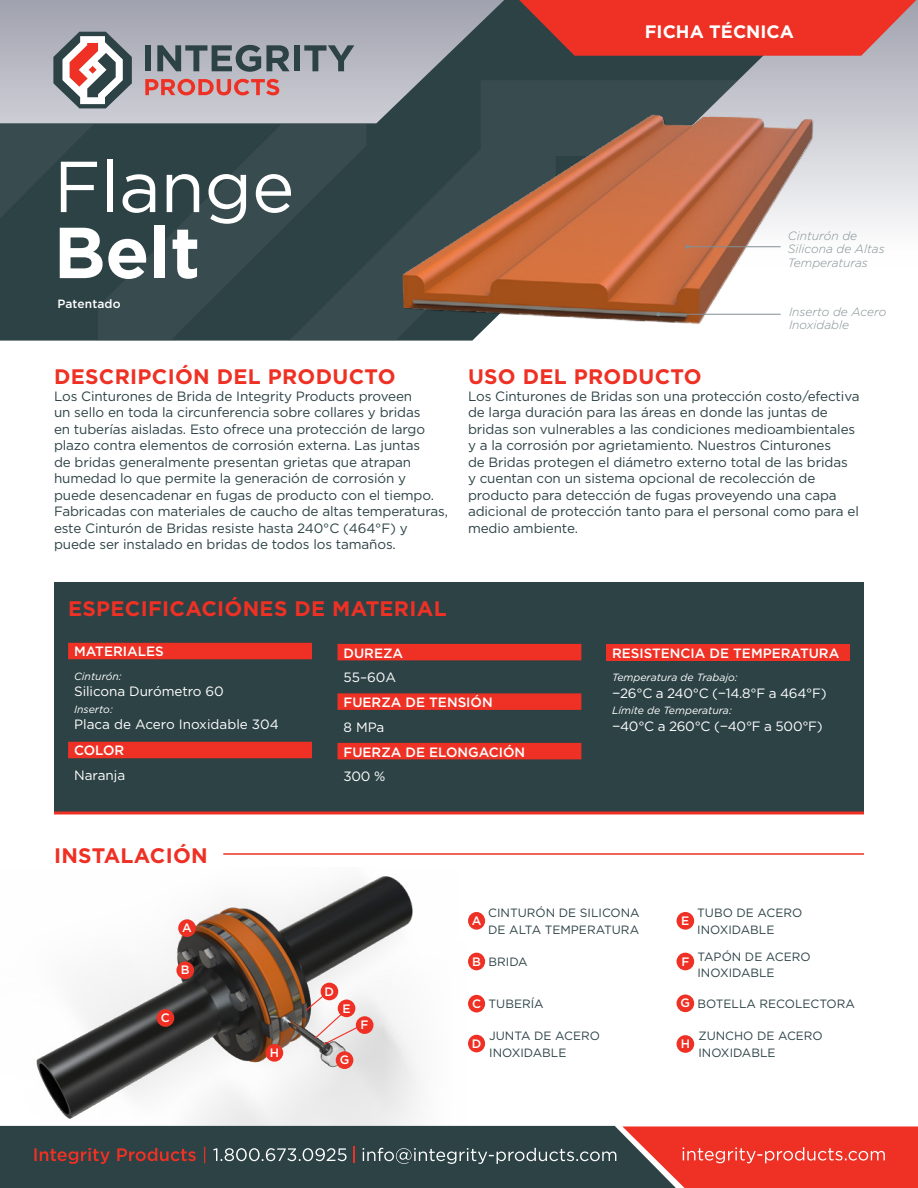
<style>
.page{position:relative;width:918px;height:1188px;background:#fff}
.page>*{position:absolute;margin:0;border:0;box-sizing:border-box;transform-origin:0 0}
.t1{font:72px "Gotham";letter-spacing:-.005em;color:#fff}
.t2{font:700 72px "Gotham";color:#fff}
.t3{font:700 21px "Gotham";letter-spacing:.015em;color:#ee3124}
.t4{font:700 18px "Gotham";color:#fff}
.t5{font:13.5px/16.5px "Gotham";letter-spacing:-.01em;color:#2d4245}
.t6{font:13.5px "Gotham";letter-spacing:-.005em;color:#fff}
.t7{font:500 13.5px "Gotham";color:#fff}
.t8{font:500 12.15px "Gotham";color:#fff}
.t9{font:12px/16.5px "Gotham";color:#2d4245}
.t10{font:italic 300 12px/13.5px "Gotham";color:#828f92}
.t11{font:500 12px "Gotham";letter-spacing:.01em;color:#fff}
.t12{font:italic 10.5px "Gotham";color:#fff}
</style>
<div class="page">
<svg style="left:0;top:0;width:366px;height:341px;background:#59676d"></svg>
<svg style="left:519px;top:0;width:397px;height:27px;background:#e53529"></svg>
<svg style="left:53px;top:32px;width:79px;height:76px"></svg>
<svg style="left:145px;top:79px;width:78px;height:16px"></svg>
<div style="left:145px;top:45px;width:6px;height:26px;background:#2d4245"></div>
<svg style="left:157px;top:45px;width:66px;height:27px;background:#717c83"></svg>
<img style="left:223px;top:27px;width:695px;height:314px">
<hr style="left:687px;top:246px;width:94px;height:1px;background:#828f92">
<svg style="left:685px;top:245px;width:4px;height:4px"></svg>
<hr style="left:658px;top:314px;width:123px;height:1px;background:#828f92">
<svg style="left:656px;top:312px;width:4px;height:4px"></svg>
<div style="left:54px;top:582px;width:810px;height:231px;background:#2d4245"></div>
<hr style="left:54px;top:812px;width:810px;height:2px;background:#ee3124">
<svg style="left:0;top:1126px;width:918px;height:62px;background:#6d4543"></svg>
<svg style="left:68px;top:643px;width:244px;height:115px"></svg>
<svg style="left:338px;top:644px;width:243px;height:115px"></svg>
<div style="left:606px;top:644px;width:244px;height:16px;background:#ee3124"></div>
<hr style="left:223px;top:853px;width:641px;height:2px;background:#ee3124">
<img style="left:36px;top:876px;width:383px;height:249px">
<div style="left:178px;top:919px;width:18px;height:18px;background:#ee3124;border-radius:50%"></div>
<div style="left:176px;top:961px;width:18px;height:18px;background:#ee3124;border-radius:50%"></div>
<div style="left:157px;top:1009px;width:17px;height:18px;background:#ee3124;border-radius:50%"></div>
<div style="left:321px;top:983px;width:17px;height:17px;background:#ee3124;border-radius:50%"></div>
<div style="left:356px;top:1016px;width:17px;height:18px;background:#ee3124;border-radius:50%"></div>
<div style="left:336px;top:1051px;width:17px;height:18px;background:#ee3124;border-radius:50%"></div>
<div style="left:266px;top:1044px;width:17px;height:18px;background:#ee3124;border-radius:50%"></div>
<div style="left:468px;top:953px;width:17px;height:17px;background:#ee3124;border-radius:50%"></div>
<div style="left:468px;top:912px;width:17px;height:18px;background:#ee3124;border-radius:50%"></div>
<div style="left:468px;top:995px;width:17px;height:17px;background:#ee3124;border-radius:50%"></div>
<div style="left:468px;top:1035px;width:17px;height:17px;background:#ee3124;border-radius:50%"></div>
<div style="left:677px;top:912px;width:17px;height:18px;background:#ee3124;border-radius:50%"></div>
<div style="left:677px;top:953px;width:17px;height:17px;background:#ee3124;border-radius:50%"></div>
<div style="left:677px;top:994px;width:17px;height:18px;background:#ee3124;border-radius:50%"></div>
<div style="left:677px;top:1035px;width:17px;height:18px;background:#ee3124;border-radius:50%"></div>
<svg style="left:304px;top:994px;width:55px;height:52px"></svg>
<h3 class="t4" style="left:645px;top:20px;width:151px">FICHA TÉCNICA</h3>
<h1 class="t1" style="left:54px;top:141px;width:242px">Flange</h1>
<h1 class="t2" style="left:54px;top:205px;width:148px">Belt</h1>
<p class="t11" style="left:57px;top:296px;width:65px">Patentado</p>
<h2 class="t3" style="left:54px;top:363px;width:343px">DESCRIPCIÓN DEL PRODUCTO</h2>
<p class="t5" style="left:54px;top:387px;width:395px">Los Cinturones de Brida de Integrity Products proveen<br>un sello en toda la circunferencia sobre collares y bridas<br>en tuberías aisladas. Esto ofrece una protección de largo plazo contra elementos de corrosión externa. Las juntas<br>de bridas generalmente presentan grietas que atrapan humedad lo que permite la generación de corrosión y puede desencadenar en fugas de producto con el tiempo.<br>Fabricadas con materiales de caucho de altas temperaturas, este Cinturón de Bridas resiste hasta 240°C (464°F) y puede ser instalado en bridas de todos los tamaños.</p>
<p class="t10" style="left:788px;top:228px;width:98px">Cinturón de<br>Silicona de Altas<br>Temperaturas</p>
<p class="t10" style="left:789px;top:304px;width:99px">Inserto de Acero<br>Inoxidable</p>
<h2 class="t3" style="left:468px;top:363px;width:235px">USO DEL PRODUCTO</h2>
<p class="t5" style="left:468px;top:387px;width:393px">Los Cinturones de Bridas son una protección costo/efectiva de larga duración para las áreas en donde las juntas de bridas son vulnerables a las condiciones medioambientales y a la corrosión por agrietamiento. Nuestros Cinturones<br>de Bridas protegen el diámetro externo total de las bridas<br>y cuentan con un sistema opcional de recolección de producto para detección de fugas proveyendo una capa adicional de protección tanto para el personal como para el medio ambiente.</p>
<h2 class="t3" style="left:68px;top:595px;width:380px">ESPECIFICACIÓNES DE MATERIAL</h2>
<p class="t7" style="left:74px;top:643px;width:91px">MATERIALES</p>
<p class="t12" style="left:74px;top:670px;width:49px">Cinturón:</p>
<p class="t6" style="left:74px;top:683px;width:151px">Silicona Durómetro 60</p>
<p class="t12" style="left:74px;top:703px;width:40px">Inserto:</p>
<p class="t6" style="left:74px;top:716px;width:206px">Placa de Acero Inoxidable 304</p>
<p class="t7" style="left:74px;top:742px;width:52px">COLOR</p>
<p class="t6" style="left:74px;top:767px;width:53px">Naranja</p>
<p class="t7" style="left:344px;top:644px;width:61px">DUREZA</p>
<p class="t6" style="left:344px;top:669px;width:54px">55–60A</p>
<p class="t7" style="left:344px;top:693px;width:151px">FUERZA DE TENSIÓN</p>
<p class="t6" style="left:344px;top:718px;width:42px">8 MPa</p>
<p class="t7" style="left:344px;top:743px;width:183px">FUERZA DE ELONGACIÓN</p>
<p class="t6" style="left:344px;top:768px;width:43px">300 %</p>
<h2 class="t3" style="left:54px;top:841px;width:155px">INSTALACIÓN</h2>
<p class="t7" style="left:612px;top:644px;width:229px">RESISTENCIA DE TEMPERATURA</p>
<p class="t12" style="left:612px;top:671px;width:127px">Temperatura de Trabajo:</p>
<p class="t6" style="left:612px;top:684px;width:216px">−26°C a 240°C (−14.8°F a 464°F)</p>
<p class="t12" style="left:612px;top:704px;width:121px">Límite de Temperatura:</p>
<p class="t6" style="left:612px;top:717px;width:212px">−40°C a 260°C (−40°F a 500°F)</p>
<p class="t8" style="left:182px;top:920px;width:11px">A</p>
<p class="t8" style="left:181px;top:962px;width:10px">B</p>
<p class="t8" style="left:161px;top:1010px;width:11px">C</p>
<p class="t8" style="left:270px;top:1045px;width:11px">H</p>
<p class="t8" style="left:325px;top:983px;width:11px">D</p>
<p class="t8" style="left:342px;top:1000px;width:10px">E</p>
<p class="t8" style="left:340px;top:1052px;width:11px">G</p>
<p class="t8" style="left:361px;top:1017px;width:10px">F</p>
<p class="t8" style="left:472px;top:913px;width:11px">A</p>
<p class="t9" style="left:488px;top:904px;width:153px">CINTURÓN DE SILICONA<br>DE ALTA TEMPERATURA</p>
<p class="t8" style="left:472px;top:953px;width:10px">B</p>
<p class="t9" style="left:489px;top:953px;width:41px">BRIDA</p>
<p class="t8" style="left:472px;top:996px;width:11px">C</p>
<p class="t8" style="left:472px;top:1035px;width:11px">D</p>
<p class="t9" style="left:489px;top:995px;width:57px">TUBERÍA</p>
<p class="t9" style="left:489px;top:1027px;width:112px">JUNTA DE ACERO<br>INOXIDABLE</p>
<p class="t8" style="left:681px;top:913px;width:10px">E</p>
<p class="t8" style="left:681px;top:953px;width:10px">F</p>
<p class="t8" style="left:681px;top:995px;width:11px">G</p>
<p class="t8" style="left:681px;top:1036px;width:11px">H</p>
<p class="t9" style="left:697px;top:905px;width:107px">TUBO DE ACERO<br>INOXIDABLE</p>
<p class="t9" style="left:697px;top:948px;width:115px">TAPÓN DE ACERO<br>INOXIDABLE</p>
<p class="t9" style="left:698px;top:995px;width:159px">BOTELLA RECOLECTORA</p>
<p class="t9" style="left:698px;top:1028px;width:126px">ZUNCHO DE ACERO<br>INOXIDABLE</p>
</div>
